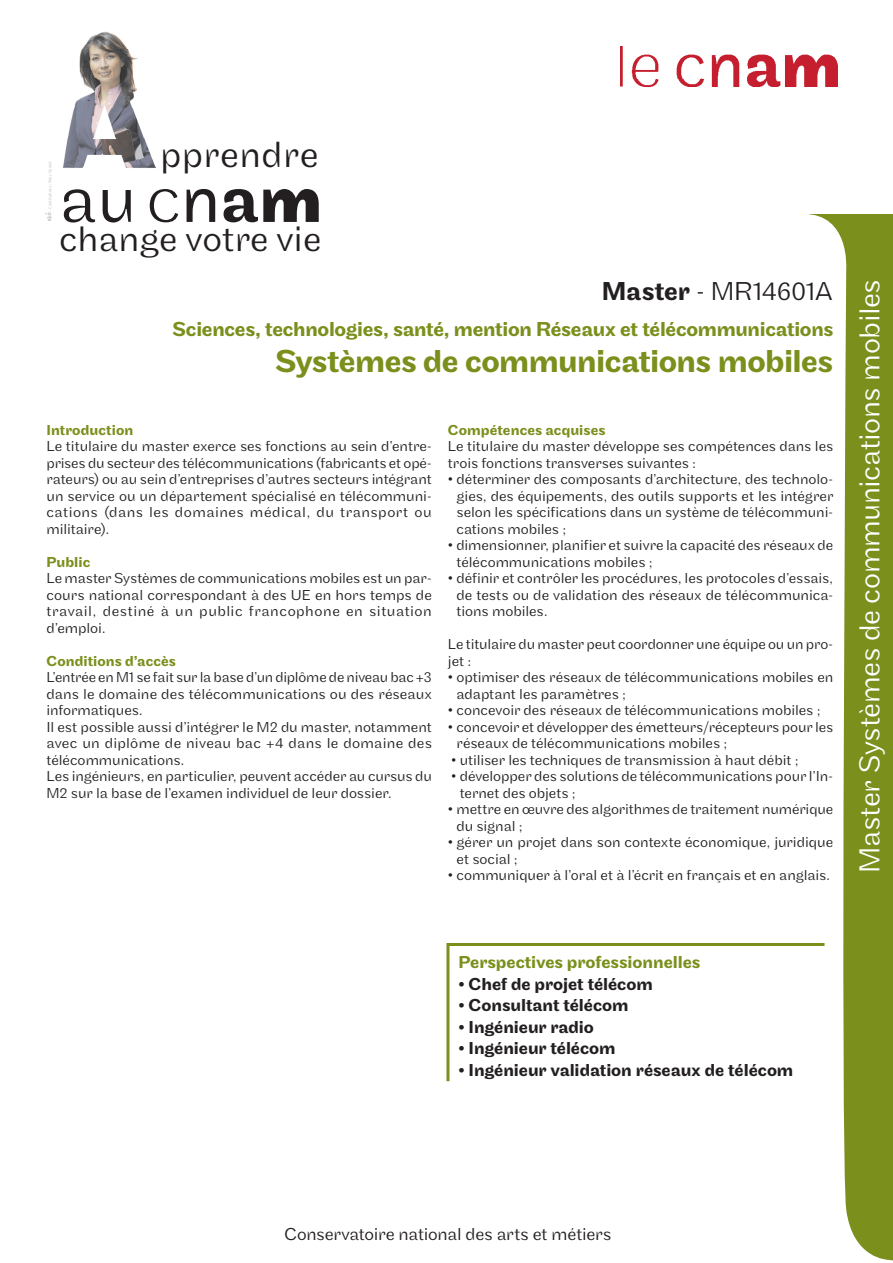
<style>
.page{position:relative;width:893px;height:1263px;background:#fff}
.page>*{position:absolute;margin:0;border:0;box-sizing:border-box;transform-origin:0 0}
.t1{font:300 69.45px "Maple";color:#231f20}
.t2{font:300 37.95px "Maple";letter-spacing:.015em;color:#231f20}
.t3{font:300 36.9px "Maple";color:#231f20}
.en_tete{font:500 33px "Maple";letter-spacing:-.015em;color:#7a8f1c}
.t4{font:300 30px "Maple";letter-spacing:-.015em;color:#fff}
.en_tete-2{font:300 27px "Maple";letter-spacing:-.005em;color:#231f20}
.en_tete-3{font:500 21px "Maple";letter-spacing:-.015em;color:#7a8f1c}
.t5{font:500 18px "Maple";letter-spacing:-.005em;color:#231f20}
.Texte_courant{font:300 18px "Maple";letter-spacing:-.01em;color:#231f20}
.t6{font:500 18px "Maple";letter-spacing:-.005em;color:#7a8f1c}
.texte{font:300 15px/16.5px "Maple";color:#231f20}
.texte-2{font:500 15px "Maple";letter-spacing:.005em;color:#7a8f1c}
.Texte_courant-2{font:500 15px "Maple";letter-spacing:.005em;color:#7a8f1c}
.t7{font:4.35px "Myriad Pro";color:#c7c8ca}
.s1{font-weight:500}
</style>
<div class="page">
<svg style="left:446px;top:943px;width:358px;height:139px"></svg>
<svg style="left:804px;top:214px;width:89px;height:1047px;fill:#7a8f1c"></svg>
<img style="left:621px;top:47px;width:217px;height:40px">
<img style="left:62px;top:31px;width:94px;height:137px">
<svg style="left:150px;top:189px;width:28px;height:33px"></svg>
<svg style="left:187px;top:189px;width:28px;height:33px"></svg>
<svg style="left:224px;top:189px;width:95px;height:33px"></svg>
<svg style="left:45px;top:212px;width:7px;height:9px"></svg>
<p class="t7" style="left:47px;top:211px;width:52px;rotate:-90deg">- Crédit photo : Marc Guéret</p>
<p class="t1" style="left:59px;top:159px;width:79px">au</p>
<p class="t2" style="left:160px;top:133px;width:160px">pprendre</p>
<p class="t3" style="left:59px;top:218px;width:264px">change votre vie</p>
<p class="en_tete-2" style="left:602px;top:275px;width:233px"><span class="s1">Master</span> - MR14601A</p>
<p class="en_tete-3" style="left:172px;top:317px;width:663px">Sciences, technologies, santé, mention Réseaux et télécommunications</p>
<p class="en_tete" style="left:275px;top:342px;width:560px">Systèmes de communications mobiles</p>
<p class="Texte_courant-2" style="left:47px;top:421px;width:88px">Introduction</p>
<p class="texte" style="left:47px;top:438px;width:387px;text-align:justify">Le titulaire du master exerce ses fonctions au sein d’entre&shy;prises du secteur des télécommunications (fabricants et opé&shy;rateurs) ou au sein d’entreprises d’autres secteurs intégrant un service ou un département spécialisé en télécommuni&shy;cations (dans les domaines médical, du transport ou militaire).</p>
<p class="texte-2" style="left:47px;top:553px;width:45px">Public</p>
<p class="texte" style="left:47px;top:570px;width:387px;text-align:justify">Le master Systèmes de communications mobiles est un par&shy;cours national correspondant à des UE en hors temps de travail, destiné à un public francophone en situation d’emploi.</p>
<p class="texte-2" style="left:47px;top:652px;width:131px">Conditions d’accès</p>
<p class="texte" style="left:47px;top:669px;width:387px;text-align:justify">L’entrée en M1 se fait sur la base d’un diplôme de niveau bac+3 dans le domaine des télécommunications ou des réseaux informatiques.</p>
<p class="texte" style="left:47px;top:719px;width:387px;text-align:justify">Il est possible aussi d’intégrer le M2 du master, notamment avec un diplôme de niveau bac +4 dans le domaine des télécommunications.</p>
<p class="texte" style="left:47px;top:768px;width:387px">Les ingénieurs, en particulier, peuvent accéder au cursus du<br>M2 sur la base de l’examen individuel de leur dossier.</p>
<p class="texte-2" style="left:448px;top:421px;width:159px">Compétences acquises</p>
<p class="texte" style="left:448px;top:438px;width:387px">Le titulaire du master développe ses compétences dans les trois fonctions transverses suivantes :</p>
<p class="texte" style="left:456px;top:471px;width:378px;text-align:justify;text-indent:-9px">• déterminer des composants d’architecture, des technolo&shy;gies, des équipements, des outils supports et les intégrer selon les spécifications dans un système de télécommuni&shy;cations mobiles ;</p>
<p class="texte" style="left:456px;top:537px;width:378px;text-indent:-9px">• dimensionner, planifier et suivre la capacité des réseaux de télécommunications mobiles ;</p>
<p class="texte" style="left:456px;top:570px;width:378px;text-align:justify;text-indent:-9px">• définir et contrôler les procédures, les protocoles d’essais, de tests ou de validation des réseaux de télécommunica&shy;tions mobiles.</p>
<p class="texte" style="left:448px;top:636px;width:387px">Le titulaire du master peut coordonner une équipe ou un pro&shy;jet :</p>
<p class="texte" style="left:456px;top:669px;width:378px;text-indent:-9px">• optimiser des réseaux de télécommunications mobiles en adaptant les paramètres ;</p>
<p class="texte" style="left:448px;top:702px;width:374px">• concevoir des réseaux de télécommunications mobiles ;</p>
<p class="texte" style="left:456px;top:719px;width:378px;text-indent:-9px">• concevoir et développer des émetteurs/récepteurs pour les réseaux de télécommunications mobiles ;</p>
<p class="texte" style="left:451px;top:752px;width:349px">• utiliser les techniques de transmission à haut débit ;</p>
<p class="texte" style="left:460px;top:768px;width:375px;text-indent:-9px">• développer des solutions de télécommunications pour l’In&shy;ternet des objets ;</p>
<p class="texte" style="left:456px;top:801px;width:378px;text-indent:-9px">• mettre en œuvre des algorithmes de traitement numérique du signal ;</p>
<p class="texte" style="left:456px;top:834px;width:378px;text-indent:-9px">• gérer un projet dans son contexte économique, juridique et social ;</p>
<p class="texte" style="left:448px;top:867px;width:384px">• communiquer à l’oral et à l’écrit en français et en anglais.</p>
<p class="t4" style="left:852px;top:873px;width:595px;rotate:-90deg">Master Systèmes de communications mobiles</p>
<p class="t6" style="left:458px;top:952px;width:243px">Perspectives professionnelles</p>
<p class="t5" style="left:458px;top:973px;width:196px">• Chef de projet télécom</p>
<p class="t5" style="left:458px;top:995px;width:172px">• Consultant télécom</p>
<p class="t5" style="left:458px;top:1016px;width:137px">• Ingénieur radio</p>
<p class="t5" style="left:458px;top:1038px;width:159px">• Ingénieur télécom</p>
<p class="t5" style="left:458px;top:1060px;width:336px">• Ingénieur validation réseaux de télécom</p>
<p class="Texte_courant" style="left:284px;top:1224px;width:329px">Conservatoire national des arts et métiers</p>
</div>
